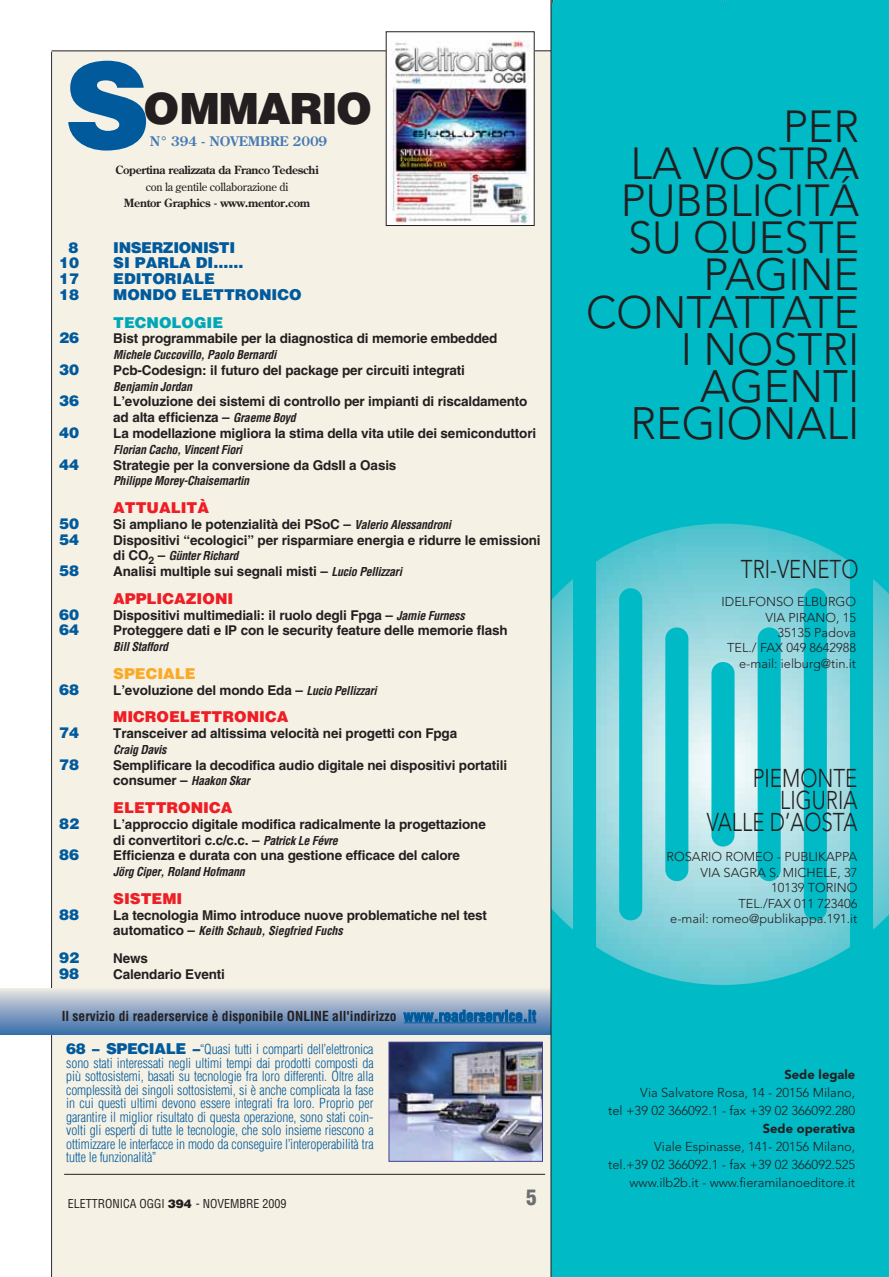
<style>
.page{position:relative;width:889px;height:1277px;background:#fff}
.page>*{position:absolute;margin:0;border:0;box-sizing:border-box;transform-origin:0 0}
.t1{font:900 118.5px "Helvetica LT";color:#005a9c}
.t2{font:45px/37.2px "Avenir LT Light+DXNLOR";color:#231f20;text-align:right;scale:.96 1}
.t3{font:44.55px/37.2px "Avenir LT Light+DXNLOR";color:#231f20;text-align:right}
.t4{font:900 43.05px "Helvetica LT";letter-spacing:-.04em;color:#231f20}
.t5{font:25.65px/22px "Avenir LT Light+DXNLOR";color:#231f20;text-align:right;scale:.8 1}
.t6{font:900 condensed 21px "Helvetica LT";color:#6d6e70}
.t7{font:900 15px/27.8px "Helvetica LT";color:#005a9c}
.t8{font:900 15px "Helvetica LT";color:#ed1e25}
.t9{font:900 15px "Helvetica LT";letter-spacing:-.025em;color:#005a9c}
.t10{font:900 15px "Helvetica LT";color:#fbaa26}
.t11{font:700 13.5px/15.8px "Helvetica LT";letter-spacing:-.01em;color:#231f20}
.t12{font:300 condensed 13.5px/13.5px "Helvetica LT";letter-spacing:-.01em;color:#005a9c;text-align:justify}
.t13{font:700 condensed 13.5px "Helvetica LT";color:#231f20}
.t14{font:700 13.2px "Century Old Style LT";letter-spacing:-.015em;color:#467ab3}
.t15{font:12.9px/18px "Avenir LT Light+DXNLOR";color:#231f20;text-align:right}
.t16{font:12.75px/15.3px "Avenir LT Light+DXNLOR";color:#231f20;text-align:right}
.t17{font:italic 700 condensed 12px "Helvetica LT";letter-spacing:-.025em;color:#231f20}
.t18{font:condensed 12px "Helvetica LT";color:#231f20}
.t19{font:700 11.25px/16.5px "Century Old Style LT";letter-spacing:-.025em;color:#231f20;text-align:center}
.s1{font-weight:400}
.s2{color:#00a7b8}
.s3{font-style:italic;font-stretch:condensed;font-size:12px}
.s4{font-style:normal;font-stretch:normal;font-size:13.5px}
.s5{font-size:15px;color:#005a9c}
.s6{font-weight:900;font-stretch:normal;font-size:15px}
.s7{font-weight:900;font-stretch:normal}
.s8{font-family:"Avenir LT Black+WVFWAV"}
</style>
<div class="page">
<div style="left:53px;top:51px;width:766px;height:1226px;background:#f5f1e5"></div>
<hr style="left:51px;top:52px;width:1px;height:1225px;background:#231f20">
<hr style="left:52px;top:51px;width:752px;height:1px;background:#231f20">
<div style="left:386px;top:32px;width:148px;height:194px;background:#fff"></div>
<img style="left:391px;top:39px;width:138px;height:185px">
<hr style="left:64px;top:1174px;width:481px;height:1px;background:#231f20">
<img style="left:390px;top:1044px;width:151px;height:116px">
<div style="left:388px;top:1042px;width:155px;height:120px;border:1px solid #473e98"></div>
<div style="left:0;top:989px;width:816px;height:45px;background:linear-gradient(to bottom,#e5e1e0,#376daa)"></div>
<hr style="left:403px;top:1022px;width:133px;height:1px;background:#005a9c">
<svg style="left:550px;top:0;width:338px;height:1277px;background:#1fbfca"></svg>
<p class="t1" style="left:64px;top:63px;width:87px">S</p>
<p class="t4" style="left:144px;top:93px;width:230px">OMMARIO</p>
<p class="t14" style="left:150px;top:134px;width:179px">N° 394 - NOVEMBRE 2009</p>
<p class="t19" style="left:115px;top:162px;width:205px">Copertina realizzata da Franco Tedeschi <span class="s1">con la gentile collaborazione di<br></span>Mentor Graphics - www.mentor.com</p>
<p class="t7" style="left:68px;top:235px;width:12px">8</p>
<p class="t9" style="left:113px;top:242px;width:123px">INSERZIONISTI</p>
<p class="t7" style="left:59px;top:251px;width:22px">10</p>
<p class="t7" style="left:113px;top:251px;width:132px">SI PARLA DI……</p>
<p class="t7" style="left:59px;top:267px;width:22px">17</p>
<p class="t7" style="left:113px;top:267px;width:103px">EDITORIALE</p>
<p class="t7" style="left:59px;top:283px;width:22px">18</p>
<p class="t7" style="left:113px;top:283px;width:190px">MONDO ELETTRONICO<br><span class="s2">TECNOLOGIE</span></p>
<p class="t7" style="left:59px;top:326px;width:22px">26</p>
<p class="t11" style="left:113px;top:332px;width:385px">Bist programmabile per la diagnostica di memorie embedded</p>
<p class="t17" style="left:113px;top:349px;width:165px">Michele Cuccovillo, Paolo Bernardi</p>
<p class="t7" style="left:59px;top:358px;width:22px">30</p>
<p class="t11" style="left:113px;top:364px;width:353px">Pcb-Codesign: il futuro del package per circuiti integrati</p>
<p class="t17" style="left:113px;top:381px;width:80px">Benjamin Jordan</p>
<p class="t7" style="left:59px;top:389px;width:22px">36</p>
<p class="t11" style="left:113px;top:395px;width:415px">L’evoluzione dei sistemi di controllo per impianti di riscaldamento ad alta efficienza – <span class="s3">Graeme Boyd</span></p>
<p class="t7" style="left:59px;top:421px;width:22px">40</p>
<p class="t11" style="left:113px;top:427px;width:424px">La modellazione migliora la stima della vita utile dei semiconduttori</p>
<p class="t17" style="left:113px;top:444px;width:130px">Florian Cacho, Vincent Fiori</p>
<p class="t7" style="left:59px;top:452px;width:22px">44</p>
<p class="t11" style="left:113px;top:458px;width:285px">Strategie per la conversione da GdsII a Oasis</p>
<p class="t17" style="left:113px;top:475px;width:137px">Philippe Morey-Chaisemartin</p>
<p class="t8" style="left:113px;top:502px;width:97px">ATTUALITÀ</p>
<p class="t7" style="left:59px;top:511px;width:22px">50</p>
<p class="t11" style="left:113px;top:518px;width:339px">Si ampliano le potenzialità dei PSoC – <span class="s3">Valerio Alessandroni</span></p>
<p class="t7" style="left:59px;top:527px;width:22px">54</p>
<p class="t11" style="left:113px;top:533px;width:429px">Dispositivi “ecologici” per risparmiare energia e ridurre le emissioni</p>
<p class="t17" style="left:113px;top:550px;width:127px"><span class="s4">di CO</span><sub>2</sub> <span class="s4">–</span> Günter Richard</p>
<p class="t7" style="left:59px;top:559px;width:22px">58</p>
<p class="t11" style="left:113px;top:565px;width:290px">Analisi multiple sui segnali misti – <span class="s3">Lucio Pellizzari</span></p>
<p class="t8" style="left:113px;top:593px;width:122px">APPLICAZIONI</p>
<p class="t7" style="left:59px;top:602px;width:22px">60</p>
<p class="t11" style="left:113px;top:608px;width:353px">Dispositivi multimediali: il ruolo degli Fpga – <span class="s3">Jamie Furness</span></p>
<p class="t7" style="left:59px;top:618px;width:22px">64</p>
<p class="t11" style="left:113px;top:624px;width:396px">Proteggere dati e IP con le security feature delle memorie flash</p>
<p class="t17" style="left:113px;top:641px;width:56px">Bill Stafford</p>
<p class="t10" style="left:113px;top:668px;width:84px">SPECIALE</p>
<p class="t7" style="left:59px;top:677px;width:22px">68</p>
<p class="t11" style="left:113px;top:683px;width:265px">L’evoluzione del mondo Eda – <span class="s3">Lucio Pellizzari</span></p>
<p class="t8" style="left:113px;top:711px;width:176px">MICROELETTRONICA</p>
<p class="t7" style="left:59px;top:721px;width:22px">74</p>
<p class="t11" style="left:113px;top:727px;width:345px">Transceiver ad altissima velocità nei progetti con Fpga</p>
<p class="t17" style="left:113px;top:744px;width:55px">Craig Davis</p>
<p class="t7" style="left:59px;top:752px;width:22px">78</p>
<p class="t11" style="left:113px;top:758px;width:395px">Semplificare la decodifica audio digitale nei dispositivi portatili</p>
<p class="t17" style="left:113px;top:775px;width:138px"><span class="s4">consumer –</span> Haakon Skar</p>
<p class="t8" style="left:113px;top:802px;width:121px">ELETTRONICA</p>
<p class="t7" style="left:59px;top:811px;width:22px">82</p>
<p class="t11" style="left:113px;top:818px;width:374px">L’approccio digitale modifica radicalmente la progettazione di convertitori c.c/c.c. – <span class="s3">Patrick Le Févre</span></p>
<p class="t7" style="left:59px;top:843px;width:22px">86</p>
<p class="t11" style="left:113px;top:849px;width:348px">Efficienza e durata con una gestione efficace del calore</p>
<p class="t17" style="left:113px;top:866px;width:133px">Jörg Ciper, Roland Hofmann</p>
<p class="t8" style="left:113px;top:893px;width:71px">SISTEMI</p>
<p class="t7" style="left:59px;top:902px;width:22px">88</p>
<p class="t11" style="left:113px;top:908px;width:375px">La tecnologia Mimo introduce nuove problematiche nel test</p>
<p class="t17" style="left:113px;top:925px;width:231px"><span class="s4">automatico –</span> Keith Schaub, Siegfried Fuchs</p>
<p class="t7" style="left:59px;top:946px;width:22px">92</p>
<p class="t11" style="left:113px;top:952px;width:36px">News</p>
<p class="t7" style="left:59px;top:961px;width:22px">98</p>
<p class="t11" style="left:113px;top:968px;width:113px">Calendario Eventi</p>
<p class="t13" style="left:62px;top:1009px;width:476px">Il servizio di readerservice è disponibile ONLINE all'indirizzo <span class="s5">www.readerservice.it</span></p>
<p class="t12" style="left:66px;top:1044px;width:309px"><span class="s6">68 – SPECIALE –</span>“Quasi tutti i comparti dell’elettronica sono stati interessati negli ultimi tempi dai prodotti composti da più sottosistemi, basati su tecnologie fra loro differenti. Oltre alla complessità dei singoli sottosistemi, si è anche complicata la fase in cui questi ultimi devono essere integrati fra loro. Proprio per garantire il miglior risultato di questa operazione, sono stati coin&shy;volti gli esperti di tutte le tecnologie, che solo insieme riescono a ottimizzare le interfacce in modo da conseguire l’interoperabilità tra tutte le funzionalità”</p>
<p class="t18" style="left:68px;top:1199px;width:220px">ELETTRONICA OGGI <span class="s7">394</span> - NOVEMBRE 2009</p>
<p class="t6" style="left:526px;top:1184px;width:12px">5</p>
<p class="t3" style="left:620px;top:110px;width:240px">PER<br>LA VOSTRA<br>PUBBLICITÁ<br>SU QUESTE<br>PAGINE</p>
<p class="t2" style="left:586px;top:296px;width:286px">CONTATTATE<br>I NOSTRI<br>AGENTI<br>REGIONALI</p>
<p class="t5" style="left:741px;top:560px;width:148px">TRI-VENETO</p>
<p class="t16" style="left:721px;top:595px;width:136px">IDELFONSO ELBURGO<br>VIA PIRANO, 15<br>35135 Padova<br>TEL./ FAX 049 8642988 e-mail: ielburg@tin.it</p>
<p class="t5" style="left:706px;top:768px;width:190px">PIEMONTE<br>LIGURIA<br>VALLE D’AOSTA</p>
<p class="t16" style="left:666px;top:850px;width:192px">ROSARIO ROMEO - PUBLIKAPPA<br>VIA SAGRA S. MICHELE, 37<br>10139 TORINO<br>TEL./FAX 011 723406<br>e-mail: romeo@publikappa.191.it</p>
<p class="t15" style="left:608px;top:1066px;width:248px"><span class="s8">Sede legale<br></span>Via Salvatore Rosa, 14 - 20156 Milano,<br>tel +39 02 366092.1 - fax +39 02 366092.280<br><span class="s8">Sede operativa<br></span>Viale Espinasse, 141- 20156 Milano,<br>tel.+39 02 366092.1 - fax +39 02 366092.525 www.ilb2b.it - www.fieramilanoeditore.it</p>
</div>
